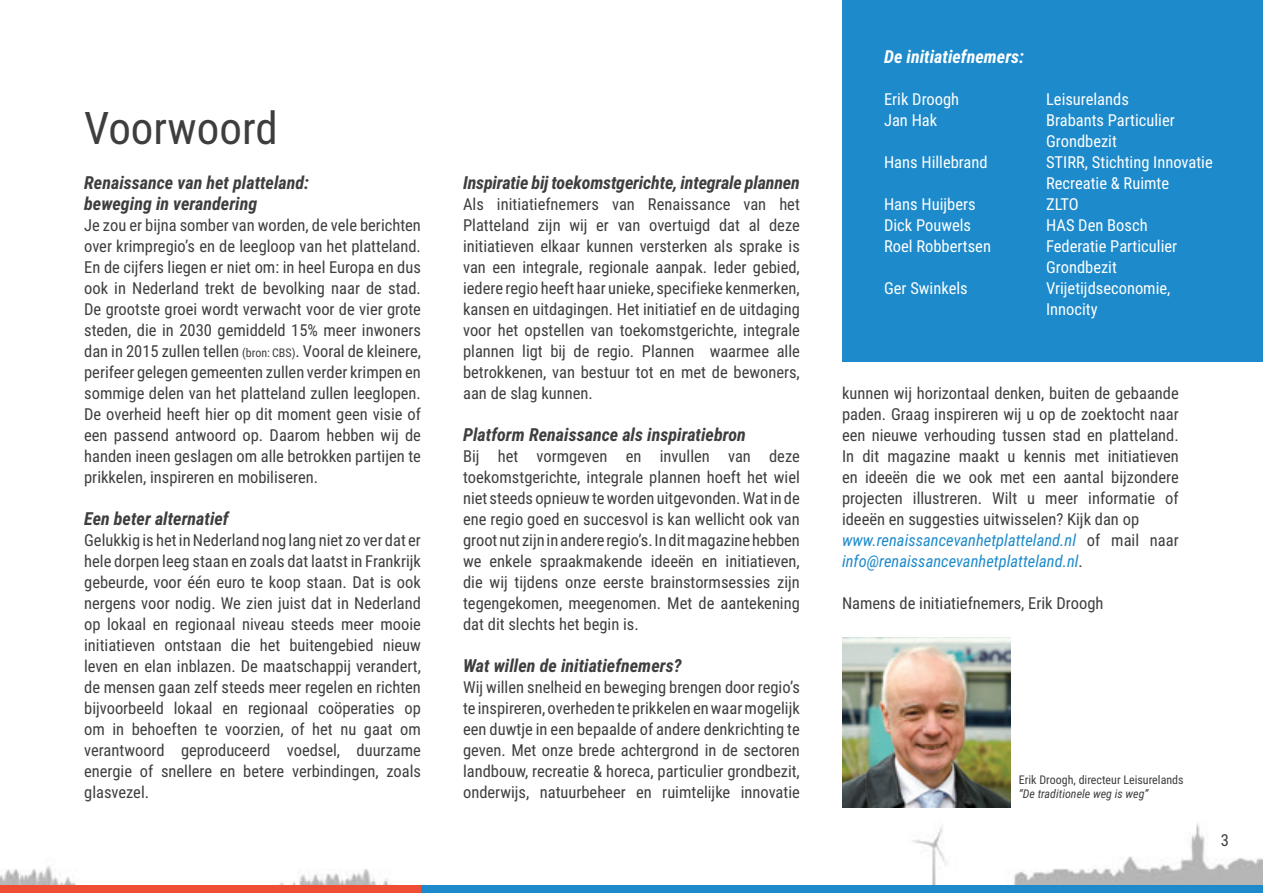
<style>
.page{position:relative;width:1263px;height:893px;background:#fff}
.page>*{position:absolute;margin:0;border:0;box-sizing:border-box;transform-origin:0 0}
.t1{font:45px "Roboto Condensed";color:#3e3e3f}
.t2{font:italic 700 18px/21px "Roboto Condensed";color:#3e3e3f}
.t3{font:italic 700 18px "Roboto Condensed";color:#fff}
.t4{font:16.5px/21px "Roboto Condensed";color:#3e3e3f;text-align:justify}
.t5{font:16.5px/21px "Roboto Condensed";color:#fff}
.t6{font:12px "Roboto Condensed";color:#3e3e3f}
.t7{font:italic 12px "Roboto Condensed";color:#3e3e3f}
.s1{font-size:12px}
.s2{font-style:italic;color:#1d8acb}
</style>
<div class="page">
<div style="left:0;top:884px;width:421px;height:9px;background:#ef4d35"></div>
<div style="left:421px;top:884px;width:842px;height:9px;background:#1d8acb"></div>
<img style="left:0;top:823px;width:1263px;height:61px">
<img style="left:842px;top:638px;width:168px;height:170px">
<div style="left:842px;top:0;width:421px;height:361px;background:#1d8acb"></div>
<h1 class="t1" style="left:84px;top:97px;width:195px">Voorwoord</h1>
<p class="t2" style="left:84px;top:171px;width:226px">Renaissance van het platteland: beweging in verandering</p>
<p class="t4" style="left:84px;top:214px;width:338px">Je zou er bijna somber van worden, de vele berichten over krimpregio’s en de leegloop van het platteland.<br>En de cijfers liegen er niet om: in heel Europa en dus ook in Nederland trekt de bevolking naar de stad.<br>De grootste groei wordt verwacht voor de vier grote steden, die in 2030 gemiddeld 15% meer inwoners dan in 2015 zullen tellen <span class="s1">(bron: CBS)</span>. Vooral de kleinere, perifeer gelegen gemeenten zullen verder krimpen en sommige delen van het platteland zullen leeglopen.<br>De overheid heeft hier op dit moment geen visie of een passend antwoord op. Daarom hebben wij de handen ineen geslagen om alle betrokken partijen te prikkelen, inspireren en mobiliseren.</p>
<p class="t2" style="left:84px;top:507px;width:146px">Een beter alternatief</p>
<p class="t4" style="left:84px;top:529px;width:338px">Gelukkig is het in Nederland nog lang niet zo ver dat er hele dorpen leeg staan en zoals dat laatst in Frankrijk gebeurde, voor één euro te koop staan. Dat is ook nergens voor nodig. We zien juist dat in Nederland op lokaal en regionaal niveau steeds meer mooie initiatieven ontstaan die het buitengebied nieuw leven en elan inblazen. De maatschappij verandert, de mensen gaan zelf steeds meer regelen en richten bijvoorbeeld lokaal en regionaal coöperaties op om in behoeften te voorzien, of het nu gaat om verantwoord geproduceerd voedsel, duurzame energie of snellere en betere verbindingen, zoals glasvezel.</p>
<p class="t2" style="left:463px;top:171px;width:338px">Inspiratie bij toekomstgerichte, integrale plannen</p>
<p class="t4" style="left:463px;top:193px;width:338px">Als initiatiefnemers van Renaissance van het Platteland zijn wij er van overtuigd dat al deze initiatieven elkaar kunnen versterken als sprake is van een integrale, regionale aanpak. Ieder gebied, iedere regio heeft haar unieke, specifieke kenmerken, kansen en uitdagingen. Het initiatief en de uitdaging voor het opstellen van toekomstgerichte, integrale plannen ligt bij de regio. Plannen waarmee alle betrokkenen, van bestuur tot en met de bewoners, aan de slag kunnen.</p>
<p class="t2" style="left:463px;top:423px;width:284px">Platform Renaissance als inspiratiebron</p>
<p class="t4" style="left:463px;top:445px;width:338px">Bij het vormgeven en invullen van deze toekomstgerichte, integrale plannen hoeft het wiel niet steeds opnieuw te worden uitgevonden. Wat in de ene regio goed en succesvol is kan wellicht ook van groot nut zijn in andere regio’s. In dit magazine hebben we enkele spraakmakende ideeën en initiatieven, die wij tijdens onze eerste brainstormsessies zijn tegengekomen, meegenomen. Met de aantekening dat dit slechts het begin is.</p>
<p class="t2" style="left:463px;top:654px;width:220px">Wat willen de initiatiefnemers?</p>
<p class="t4" style="left:463px;top:676px;width:338px">Wij willen snelheid en beweging brengen door regio’s te inspireren, overheden te prikkelen en waar mogelijk een duwtje in een bepaalde of andere denkrichting te geven. Met onze brede achtergrond in de sectoren landbouw, recreatie &amp; horeca, particulier grondbezit, onderwijs, natuurbeheer en ruimtelijke innovatie</p>
<p class="t3" style="left:884px;top:44px;width:142px">De initiatiefnemers:</p>
<p class="t5" style="left:884px;top:88px;width:77px">Erik Droogh</p>
<p class="t5" style="left:1046px;top:88px;width:84px">Leisurelands</p>
<p class="t5" style="left:884px;top:109px;width:55px">Jan Hak</p>
<p class="t5" style="left:1046px;top:109px;width:130px">Brabants Particulier<br>Grondbezit</p>
<p class="t5" style="left:884px;top:151px;width:105px">Hans Hillebrand</p>
<p class="t5" style="left:1046px;top:151px;width:168px">STIRR, Stichting Innovatie<br>Recreatie &amp; Ruimte</p>
<p class="t5" style="left:884px;top:193px;width:93px">Hans Huijbers</p>
<p class="t5" style="left:1046px;top:193px;width:34px">ZLTO</p>
<p class="t5" style="left:884px;top:214px;width:89px">Dick Pouwels</p>
<p class="t5" style="left:1046px;top:214px;width:103px">HAS Den Bosch</p>
<p class="t5" style="left:884px;top:235px;width:108px">Roel Robbertsen</p>
<p class="t5" style="left:1046px;top:235px;width:133px">Federatie Particulier<br>Grondbezit</p>
<p class="t5" style="left:884px;top:277px;width:85px">Ger Swinkels</p>
<p class="t5" style="left:1046px;top:277px;width:126px">Vrijetijdseconomie,<br>Innocity</p>
<p class="t4" style="left:842px;top:382px;width:338px;text-align:left">kunnen wij horizontaal denken, buiten de gebaande paden. Graag inspireren wij u op de zoektocht naar een nieuwe verhouding tussen stad en platteland.<br>In dit magazine maakt u kennis met initiatieven en ideeën die we ook met een aantal bijzondere projecten illustreren. Wilt u meer informatie of ideeën en suggesties uitwisselen? Kijk dan op <span class="s2">www.renaissancevanhetplatteland.nl</span> of mail naar <span class="s2">info@renaissancevanhetplatteland.nl</span>.</p>
<p class="t4" style="left:842px;top:592px;width:263px">Namens de initiatiefnemers, Erik Droogh</p>
<p class="t6" style="left:1019px;top:771px;width:166px">Erik Droogh, directeur Leisurelands</p>
<p class="t7" style="left:1019px;top:786px;width:131px">“De traditionele weg is weg”</p>
<p class="t4" style="left:1221px;top:829px;width:10px">3</p>
</div>
